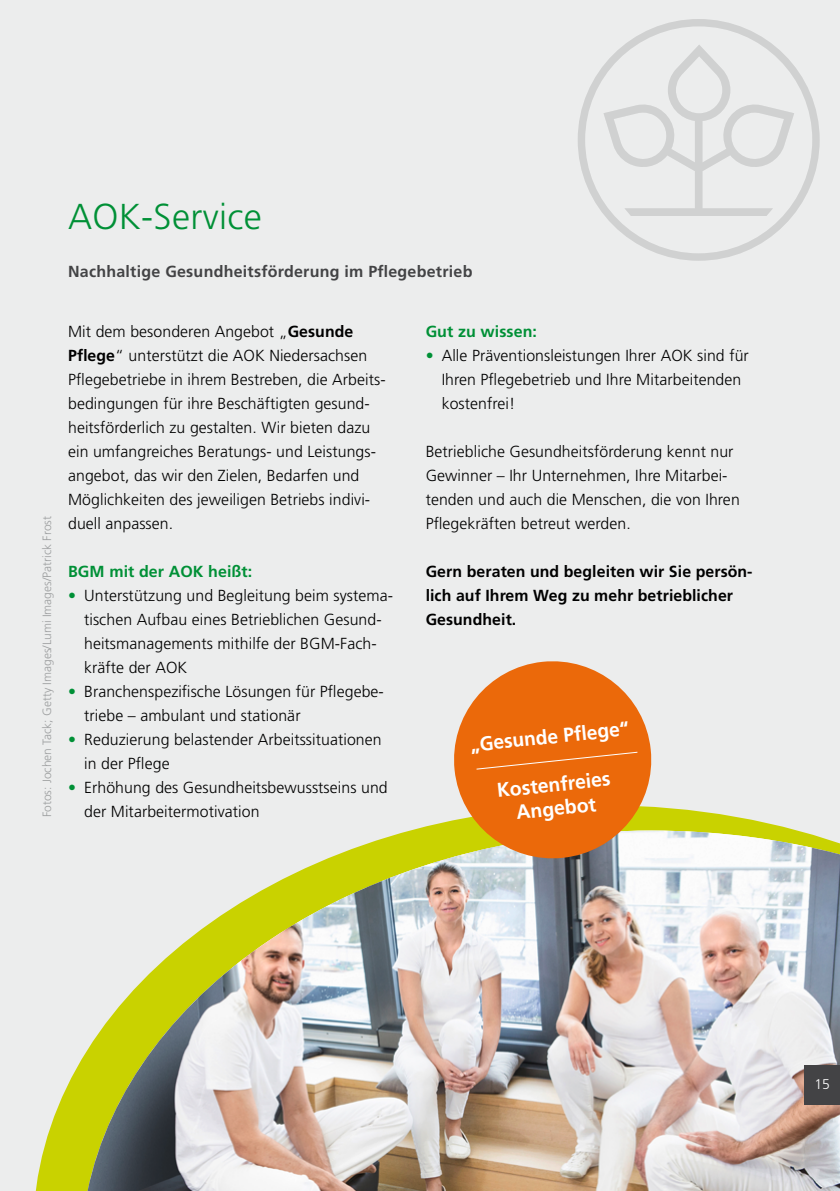
<style>
.page{position:relative;width:840px;height:1191px;background:#fff}
.page>*{position:absolute;margin:0;border:0;box-sizing:border-box;transform-origin:0 0}
.t1{font:300 36px "Frutiger LT Pro";letter-spacing:.01em;color:#009036}
.t2{font:700 20px "Frutiger LT Pro";color:#fff}
.t3{font:700 20px "Frutiger LT Pro";color:#fff;scale:.96 1}
.t4{font:300 16px/24px "Frutiger LT Pro";letter-spacing:.005em;color:#000}
.t5{font:700 16px/24px "Frutiger LT Pro";letter-spacing:.005em;color:#000}
.t6{font:700 16px "Frutiger LT Pro";letter-spacing:.015em;color:#434345}
.t7{font:700 16px "Frutiger LT Pro";letter-spacing:.005em;color:#009036}
.t8{font:300 14px "Frutiger LT Pro";color:#fff}
.t9{font:300 12px "Frutiger LT Pro";color:#9c9e9f}
.s1{font-weight:700}
.s2{color:#009036}
</style>
<div class="page">
<div style="left:0;top:0;width:839px;height:1191px;background:#eceded"></div>
<div style="left:577px;top:19px;width:242px;height:242px;border:7px solid #000;border-radius:50%"></div>
<svg style="left:603px;top:45px;width:190px;height:171px"></svg>
<svg style="left:35px;top:807px;width:760px;height:384px"></svg>
<img style="left:87px;top:830px;width:752px;height:361px">
<div style="left:804px;top:1065px;width:35px;height:39px;background:#434345"></div>
<svg style="left:448px;top:661px;width:208px;height:202px;fill:#eb690a"></svg>
<svg style="left:475px;top:751px;width:163px;height:19px;background:#eb7016"></svg>
<h1 class="t1" style="left:68px;top:196px;width:195px">AOK-Service</h1>
<p class="t6" style="left:68px;top:262px;width:405px">Nachhaltige Gesundheitsförderung im Pflegebetrieb</p>
<p class="t9" style="left:40px;top:817px;width:303px;rotate:-90deg">Fotos: Jochen Tack; Getty Images/Lumi Images/Patrick Frost</p>
<p class="t4" style="left:68px;top:320px;width:319px">Mit dem besonderen Angebot „<span class="s1">Gesunde Pflege</span>“ unterstützt die AOK Niedersachsen Pflegebetriebe in ihrem Bestreben, die Arbeits&shy;bedingungen für ihre Beschäftigten gesund&shy;heitsförderlich zu gestalten. Wir bieten dazu ein umfangreiches Beratungs- und Leistungs&shy;angebot, das wir den Zielen, Bedarfen und Möglichkeiten des jeweiligen Betriebs indivi&shy;duell anpassen.</p>
<p class="t7" style="left:68px;top:562px;width:185px">BGM mit der AOK heißt:</p>
<p class="t4" style="left:84px;top:584px;width:310px;text-indent:-16px"><span class="s2">•</span> Unterstützung und Begleitung beim systema&shy;tischen Aufbau eines Betrieblichen Gesund&shy;heitsmanagements mithilfe der BGM-Fach&shy;kräfte der AOK</p>
<p class="t4" style="left:84px;top:680px;width:301px;text-indent:-16px"><span class="s2">•</span> Branchenspezifische Lösungen für Pflegebe&shy;triebe – ambulant und stationär</p>
<p class="t4" style="left:84px;top:728px;width:299px;text-indent:-16px"><span class="s2">•</span> Reduzierung belastender Arbeitssituationen in der Pflege</p>
<p class="t4" style="left:84px;top:776px;width:305px;text-indent:-16px"><span class="s2">•</span> Erhöhung des Gesundheitsbewusstseins und der Mitarbeitermotivation</p>
<p class="t7" style="left:425px;top:322px;width:113px">Gut zu wissen:</p>
<p class="t4" style="left:441px;top:344px;width:308px;text-indent:-16px"><span class="s2">•</span> Alle Präventionsleistungen Ihrer AOK sind für<br>Ihren Pflegebetrieb und Ihre Mitarbeitenden kostenfrei!</p>
<p class="t4" style="left:425px;top:440px;width:315px">Betriebliche Gesundheitsförderung kennt nur Gewinner – Ihr Unternehmen, Ihre Mitarbei&shy;tenden und auch die Menschen, die von Ihren Pflegekräften betreut werden.</p>
<p class="t5" style="left:425px;top:560px;width:328px">Gern beraten und begleiten wir Sie persön&shy;lich auf Ihrem Weg zu mehr betrieblicher<br>Gesundheit.</p>
<p class="t3" style="left:469px;top:733px;width:167px;rotate:-6deg">„Gesunde Pfl ege“</p>
<p class="t2" style="left:495px;top:778px;width:115px;rotate:-6deg">Kostenfreies</p>
<p class="t2" style="left:515px;top:800px;width:81px;rotate:-6deg">Angebot</p>
<p class="t8" style="left:813px;top:1075px;width:17px">15</p>
</div>
